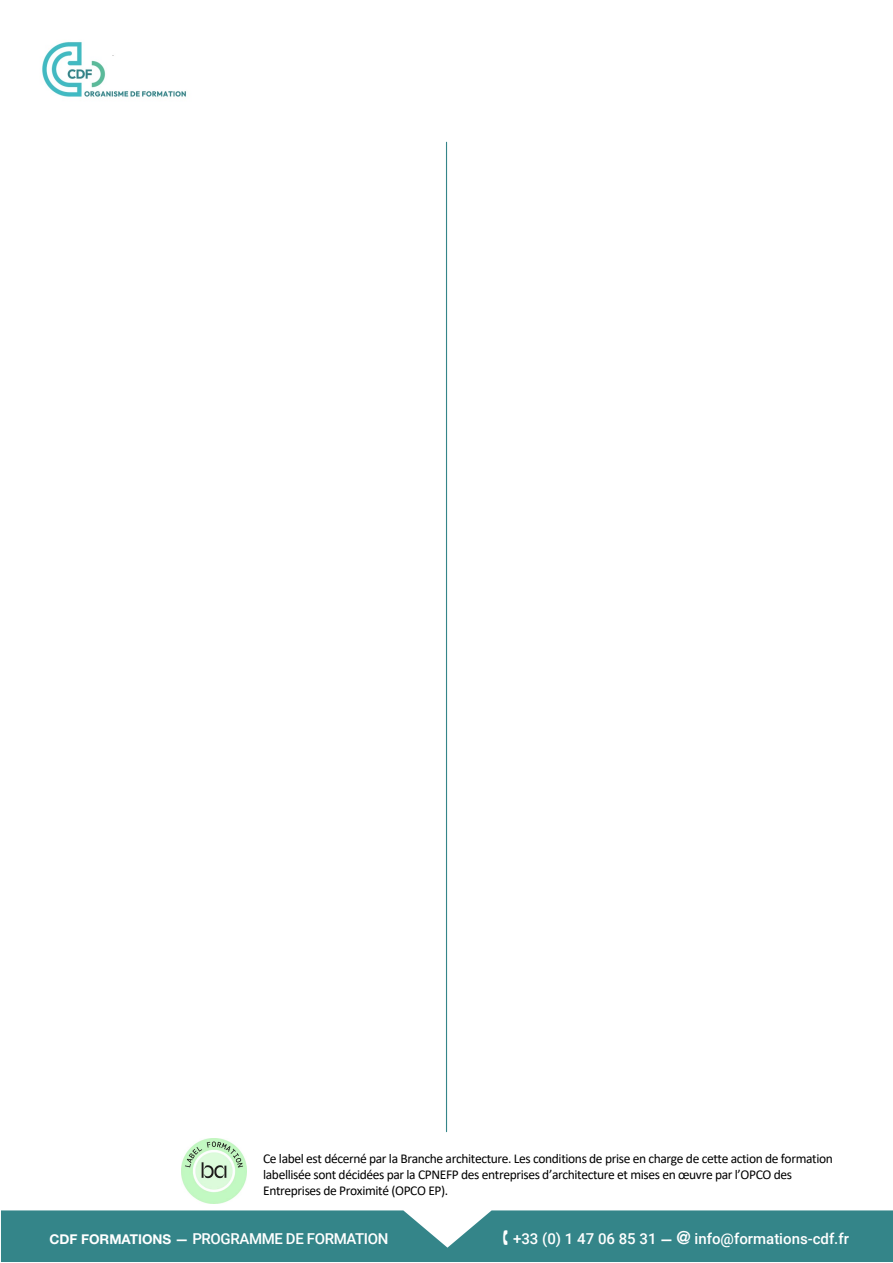
<style>
.page{position:relative;width:893px;height:1263px;background:#fff}
.page>*{position:absolute;margin:0;border:0;box-sizing:border-box;transform-origin:0 0}
.t1{font:500 15px "Roboto";color:#fff}
.t2{font:500 15px "Roboto";letter-spacing:-.025em;color:#fff}
.t3{font:13.5px/16.2px "Calibri";letter-spacing:-.03em;color:#000}
.s1{font-family:"Helvetica Neue LT Std";font-weight:700;font-size:13.5px}
.s2{font-family:"Helvetica Neue LT Std";font-weight:700;font-size:18px}
</style>
<div class="page">
<div style="left:1px;top:1210px;width:892px;height:52px;background:#348589"></div>
<hr style="left:695px;top:1247px;width:154px;height:3px;background:#348589">
<hr style="left:446px;top:142px;width:1px;height:990px;background:#348589">
<img style="left:42px;top:41px;width:145px;height:56px">
<img style="left:181px;top:1138px;width:66px;height:65px">
<svg style="left:503px;top:1230px;width:5px;height:15px"></svg>
<p class="t3" style="left:263px;top:1150px;width:571px">Ce label est décerné par la Branche architecture. Les conditions de prise en charge de cette action de formation labellisée sont décidées par la CPNEFP des entreprises d’architecture et mises en œuvre par l’OPCO des<br>Entreprises de Proximité (OPCO EP).</p>
<p class="t2" style="left:49px;top:1228px;width:340px"><span class="s1">CDF FORMATIONS —</span> PROGRAMME DE FORMATION</p>
<p class="t1" style="left:513px;top:1228px;width:338px">+33 (0) 1 47 06 85 31 <span class="s1">—</span> <span class="s2">@</span> info@formations-cdf.fr</p>
</div>
